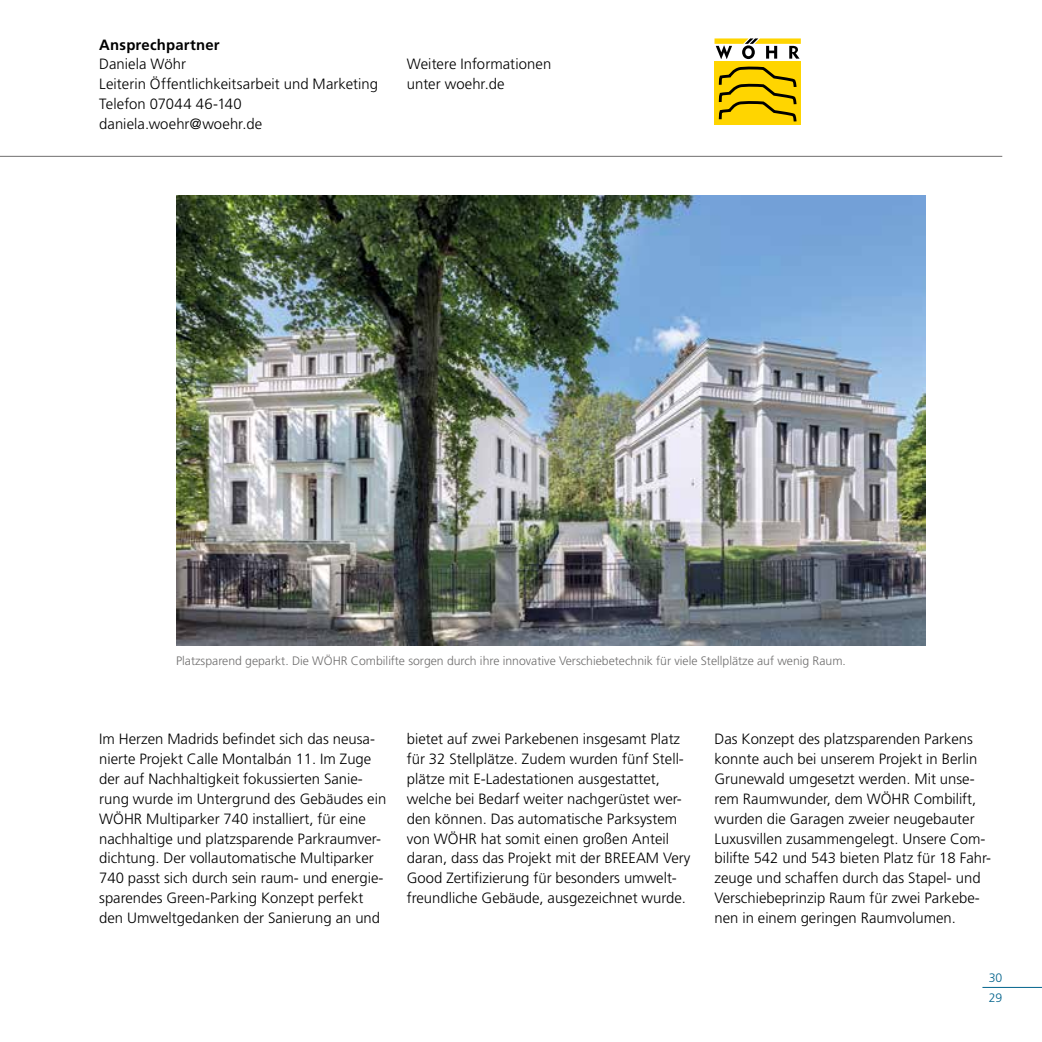
<style>
.page{position:relative;width:1042px;height:1042px;background:#fff}
.page>*{position:absolute;margin:0;border:0;box-sizing:border-box;transform-origin:0 0}
.t1{font:300 14.88px/19.8px "Frutiger LT Pro";color:#000}
.t2{font:700 14.88px "Frutiger LT Pro";letter-spacing:.015em;color:#000}
.t3{font:300 12.25px "Frutiger LT Pro";color:#706f6f}
.t4{font:300 12.25px/19.6px "Frutiger LT Pro";color:#00628b}
</style>
<div class="page">
<img style="left:176px;top:196px;width:749px;height:449px">
<svg style="left:714px;top:38px;width:87px;height:21px"></svg>
<div style="left:714px;top:61px;width:87px;height:64px;background:#ffd500"></div>
<svg style="left:718px;top:67px;width:79px;height:55px"></svg>
<hr style="left:0;top:156px;width:1002px;height:1px;background:#706f6f">
<hr style="left:982px;top:987px;width:60px;height:1px;background:#00628b">
<p class="t2" style="left:99px;top:37px;width:122px">Ansprechpartner</p>
<p class="t1" style="left:99px;top:55px;width:280px">Daniela Wöhr<br>Leiterin Öffentlichkeitsarbeit und Marketing<br>Telefon 07044 46-140 daniela.woehr@woehr.de</p>
<p class="t1" style="left:407px;top:55px;width:146px">Weitere Informationen unter woehr.de</p>
<p class="t3" style="left:176px;top:655px;width:671px">Platzsparend geparkt. Die WÖHR Combilifte sorgen durch ihre innovative Verschiebetechnik für viele Stellplätze auf wenig Raum.</p>
<p class="t1" style="left:99px;top:730px;width:288px">Im Herzen Madrids befindet sich das neusa&shy;nierte Projekt Calle Montalbán 11. Im Zuge der auf Nachhaltigkeit fokussierten Sanie&shy;rung wurde im Untergrund des Gebäudes ein WÖHR Multiparker 740 installiert, für eine nachhaltige und platzsparende Parkraumver&shy;dichtung. Der vollautomatische Multiparker 740 passt sich durch sein raum- und energie&shy;sparendes Green-Parking Konzept perfekt den Umweltgedanken der Sanierung an und</p>
<p class="t1" style="left:407px;top:730px;width:285px">bietet auf zwei Parkebenen insgesamt Platz für 32 Stellplätze. Zudem wurden fünf Stell&shy;plätze mit E-Ladestationen ausgestattet, welche bei Bedarf weiter nachgerüstet wer&shy;den können. Das automatische Parksystem von WÖHR hat somit einen großen Anteil daran, dass das Projekt mit der BREEAM Very Good Zertifizierung für besonders umwelt&shy;freundliche Gebäude, ausgezeichnet wurde.</p>
<p class="t1" style="left:714px;top:730px;width:278px">Das Konzept des platzsparenden Parkens konnte auch bei unserem Projekt in Berlin Grunewald umgesetzt werden. Mit unse&shy;rem Raumwunder, dem WÖHR Combilift, wurden die Garagen zweier neugebauter Luxusvillen zusammengelegt. Unsere Com&shy;bilifte 542 und 543 bieten Platz für 18 Fahr&shy;zeuge und schaffen durch das Stapel- und Verschiebeprinzip Raum für zwei Parkebe&shy;nen in einem geringen Raumvolumen.</p>
<p class="t4" style="left:988px;top:968px;width:15px">30<br>29</p>
</div>
